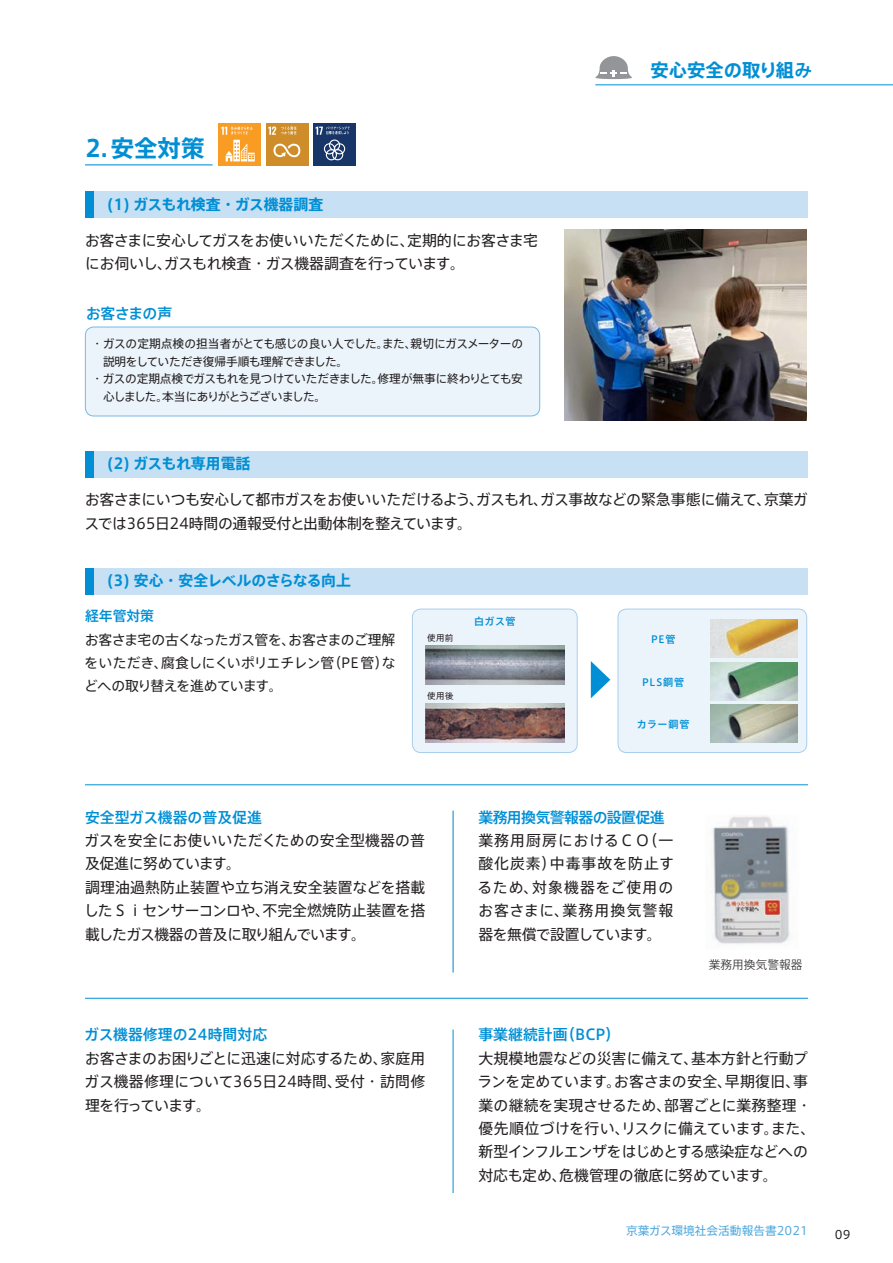
<style>
.page{position:relative;width:893px;height:1263px;background:#fff}
.page>*{position:absolute;margin:0;border:0;box-sizing:border-box;transform-origin:0 0}
.t1{font:700 23.4px "Axis Std";color:#008fd5}
.t2{font:700 18.3px "Axis Std";color:#008fd5}
.t3{font:14.85px/23.4px "Axis Std";letter-spacing:-.015em;color:#231f20}
.t4{font:500 14.85px "Axis Std";color:#008fd5}
.t5{font:700 14.85px "Axis Std";letter-spacing:-.03em;color:#008fd5}
.t6{font:500 14.85px "Axis Std";letter-spacing:-.04em;color:#008fd5}
.t7{font:700 14.85px "Axis Std";color:#008fd5}
.t8{font:13.8px/23.4px "Axis Std";letter-spacing:-.035em;color:#231f20;text-align:justify}
.t9{font:500 13.8px "Axis Std";color:#008fd5}
.t10{font:11.7px "Axis Std";letter-spacing:-.04em;color:#231f20}
.t11{font:11.7px "Axis Std";letter-spacing:-.07em;color:#231f20}
.t12{font:11.7px "Axis Std";color:#4fa9de}
.t13{font:300 11.7px "Axis Std";color:#231f20}
.t14{font:500 10.05px "Axis Std";letter-spacing:.07em;color:#008fd5}
.t15{font:8.55px "Axis Std";letter-spacing:.055em;color:#231f20}
.s1{font-weight:500}
</style>
<div class="page">
<img style="left:565px;top:230px;width:242px;height:190px">
<img style="left:711px;top:816px;width:80px;height:128px">
<svg style="left:595px;top:56px;width:37px;height:23px"></svg>
<hr style="left:595px;top:85px;width:298px;height:1px;background:#008fd5">
<div style="left:85px;top:191px;width:723px;height:27px;background:#c7e0f3"></div>
<div style="left:85px;top:191px;width:9px;height:27px;background:#008fd5"></div>
<div style="left:85px;top:451px;width:723px;height:27px;background:#c7e0f3"></div>
<div style="left:85px;top:451px;width:9px;height:27px;background:#008fd5"></div>
<div style="left:85px;top:568px;width:723px;height:27px;background:#c7e0f3"></div>
<div style="left:85px;top:568px;width:9px;height:27px;background:#008fd5"></div>
<hr style="left:453px;top:1029px;width:1px;height:164px;background:#008fd5">
<hr style="left:85px;top:784px;width:723px;height:1px;background:#008fd5">
<hr style="left:85px;top:998px;width:723px;height:1px;background:#008fd5">
<hr style="left:453px;top:810px;width:1px;height:162px;background:#0084ca">
<div style="left:618px;top:609px;width:189px;height:143px;background:#ecf4fb;border-radius:9px"></div>
<div style="left:618px;top:609px;width:189px;height:144px;border:1px solid #a8ceed;border-radius:9px"></div>
<div style="left:412px;top:609px;width:165px;height:143px;background:#ecf4fb;border-radius:9px"></div>
<div style="left:412px;top:609px;width:165px;height:144px;border:1px solid #a8ceed;border-radius:9px"></div>
<img style="left:710px;top:620px;width:88px;height:38px">
<img style="left:710px;top:662px;width:88px;height:38px">
<img style="left:710px;top:704px;width:88px;height:38px">
<img style="left:425px;top:646px;width:139px;height:39px">
<img style="left:425px;top:704px;width:139px;height:38px">
<svg style="left:591px;top:661px;width:19px;height:37px"></svg>
<div style="left:85px;top:327px;width:455px;height:89px;background:#ecf4fb;border-radius:9px"></div>
<div style="left:85px;top:327px;width:455px;height:89px;border:1px solid #76bae7;border-radius:9px"></div>
<hr style="left:85px;top:164px;width:128px;height:1px;background:#008fd5">
<div style="left:313px;top:123px;width:43px;height:43px;background:#183567"></div>
<svg style="left:315px;top:126px;width:35px;height:34px"></svg>
<div style="left:266px;top:123px;width:42px;height:43px;background:#cf8d29"></div>
<svg style="left:273px;top:143px;width:27px;height:15px"></svg>
<svg style="left:268px;top:126px;width:29px;height:9px"></svg>
<div style="left:219px;top:123px;width:42px;height:43px;background:#f89c24"></div>
<svg style="left:221px;top:127px;width:34px;height:34px"></svg>
<h1 class="t1" style="left:85px;top:130px;width:121px">2.安全対策</h1>
<p class="t5" style="left:107px;top:193px;width:218px">(1) ガスもれ検査・ガス機器調査</p>
<p class="t3" style="left:85px;top:228px;width:455px">お客さまに安心してガスをお使いいただくために、定期的にお客さま宅にお伺いし、ガスもれ検査・ガス機器調査を行っています。</p>
<p class="t4" style="left:86px;top:302px;width:103px">お客さまの声　</p>
<p class="t10" style="left:92px;top:335px;width:433px">・ガスの定期点検の担当者がとても感じの良い人でした。また、親切にガスメーターの</p>
<p class="t10" style="left:103px;top:353px;width:247px">説明をしていただき復帰手順も理解できました。</p>
<p class="t10" style="left:92px;top:370px;width:433px">・ガスの定期点検でガスもれを見つけていただきました。修理が無事に終わりとても安</p>
<p class="t11" style="left:103px;top:388px;width:225px">心しました。本当にありがとうございました。</p>
<p class="t7" style="left:107px;top:452px;width:145px">(2) ガスもれ専用電話</p>
<p class="t2" style="left:651px;top:56px;width:163px">安心安全の取り組<span class="s1">み</span></p>
<p class="t3" style="left:84px;top:487px;width:725px">お客さまにいつも安心して都市ガスをお使いいただけるよう、ガスもれ、ガス事故などの緊急事態に備えて、京葉ガスでは365日24時間の通報受付と出動体制を整えています。</p>
<p class="t5" style="left:107px;top:569px;width:245px">(3) 安心・安全レベルのさらなる向上</p>
<p class="t9" style="left:85px;top:606px;width:84px">経年管対策　</p>
<p class="t8" style="left:84px;top:627px;width:313px">お客さま宅の古くなったガス管を、お客さまのご理解をいただき、腐食しにくいポリエチレン管（PE管）などへの取り替えを進めています。</p>
<p class="t15" style="left:427px;top:631px;width:28px">使用前</p>
<p class="t15" style="left:427px;top:689px;width:28px">使用後</p>
<p class="t14" style="left:474px;top:614px;width:43px">白ガス管</p>
<p class="t14" style="left:651px;top:632px;width:26px">PE管</p>
<p class="t14" style="left:642px;top:674px;width:43px">PLS鋼管</p>
<p class="t14" style="left:637px;top:716px;width:54px">カラー鋼管</p>
<p class="t4" style="left:85px;top:806px;width:193px">安全型ガス機器の普及促進　</p>
<p class="t3" style="left:84px;top:828px;width:343px">ガスを安全にお使いいただくための安全型機器の普及促進に努めています。<br>調理油過熱防止装置や立ち消え安全装置などを搭載したＳｉセンサーコンロや、不完全燃焼防止装置を搭載したガス機器の普及に取り組んでいます。</p>
<p class="t4" style="left:84px;top:1023px;width:184px">ガス機器修理の24時間対応</p>
<p class="t3" style="left:84px;top:1045px;width:342px;text-align:justify">お客さまのお困りごとに迅速に対応するため、家庭用ガス機器修理について365日24時間、受付・訪問修理を行っています。</p>
<p class="t6" style="left:478px;top:806px;width:202px">業務用換気警報器の設置促進　</p>
<p class="t3" style="left:478px;top:828px;width:198px;text-align:justify">業務用厨房におけるＣＯ（一酸化炭素）中毒事故を防止するため、対象機器をご使用のお客さまに、業務用換気警報器を無償で設置しています。</p>
<p class="t13" style="left:709px;top:956px;width:95px">業務用換気警報器</p>
<p class="t4" style="left:478px;top:1023px;width:143px">事業継続計画（BCP）</p>
<p class="t3" style="left:478px;top:1045px;width:339px">大規模地震などの災害に備えて、基本方針と行動プランを定めています。お客さまの安全、早期復旧、事業の継続を実現させるため、部署ごとに業務整理・優先順位づけを行い、リスクに備えています。また、新型インフルエンザをはじめとする感染症などへの対応も定め、危機管理の徹底に努めています。</p>
<p class="t12" style="left:626px;top:1222px;width:183px">京葉ガス環境社会活動報告書2021</p>
<p class="t10" style="left:835px;top:1226px;width:17px">09</p>
</div>
